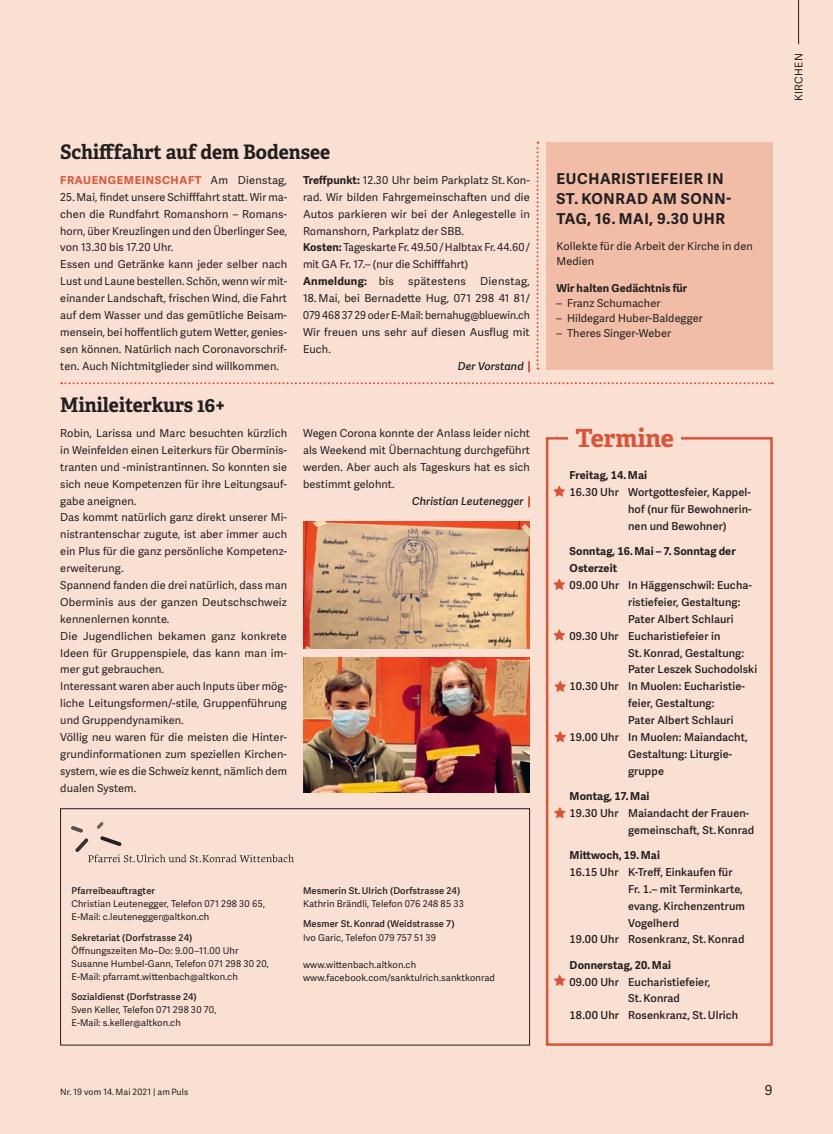
<style>
.page{position:relative;width:833px;height:1134px;background:#fae0d3}
.page>*{position:absolute;margin:0;border:0;box-sizing:border-box;transform-origin:0 0}
._11_Kirche_Termine_T{font:700 25px "Adelle";letter-spacing:-.005em;color:#db5437}
._06_Nebenartikel_Tit{font:700 20px "Adelle";color:#231f20;scale:.96 1}
._07_Kasten_Titel_x04{font:700 15px/20px "Adelle Sans";letter-spacing:.045em;color:#231f20}
.t1{font:13.75px "Adelle Sans";color:#231f20}
._06_Nebenartikel_Gru{font:11px/16.9px "Adelle Sans";letter-spacing:.01em;color:#231f20;text-align:justify}
._11_Kirche_Termine_Z{font:600 11px/16.9px "Adelle Sans";letter-spacing:.01em;color:#231f20}
._11_Kirche_Termine_D{font:700 11px/16.9px "Adelle Sans";letter-spacing:.01em;color:#231f20}
._07_Kasten_Grundtext{font:11px/15px "Adelle Sans";letter-spacing:.01em;color:#231f20}
._10_Kirche_Nebenarti{font:italic 600 11px "Adelle Sans";letter-spacing:.005em;color:#231f20}
._06_Nebenartikel_Gru-2{font:700 11px "Adelle Sans";letter-spacing:.06em;color:#db5437}
._07_Kasten_Zwischent{font:700 11px "Adelle Sans";letter-spacing:.01em;color:#231f20}
._06_Nebenartikel_Gru-3{font:700 11px "Adelle Sans";letter-spacing:.025em;color:#231f20}
.t2{font:10.62px "Adelle Sans";letter-spacing:.04em;color:#231f20}
.t3{font:9.38px/13.1px "Adelle Sans";letter-spacing:.01em;color:#231f20}
.t4{font:600 9.38px "Adelle Sans";letter-spacing:.01em;color:#231f20}
.t5{font:8.75px "Adelle Sans";letter-spacing:.01em;color:#231f20}
.s1{font-weight:400;color:#231f20}
.s2{font-weight:700}
.s3{font-weight:400}
</style>
<div class="page">
<hr style="left:798px;top:0;width:1px;height:44px;background:#231f20">
<div style="left:546px;top:437px;width:226px;height:609px;border:2px solid #db5437"></div>
<svg style="left:553px;top:486px;width:12px;height:11px"></svg>
<svg style="left:553px;top:579px;width:12px;height:11px"></svg>
<svg style="left:553px;top:629px;width:12px;height:11px"></svg>
<svg style="left:554px;top:681px;width:12px;height:11px"></svg>
<svg style="left:554px;top:731px;width:12px;height:11px"></svg>
<svg style="left:554px;top:975px;width:11px;height:11px"></svg>
<div style="left:568px;top:421px;width:113px;height:33px;background:#fae0d3"></div>
<svg style="left:528px;top:361px;width:2px;height:11px"></svg>
<div style="left:60px;top:808px;width:470px;height:237px;border:1px solid #231f20"></div>
<svg style="left:71px;top:822px;width:223px;height:40px"></svg>
<svg style="left:528px;top:496px;width:2px;height:11px"></svg>
<img style="left:303px;top:521px;width:227px;height:128px">
<img style="left:303px;top:657px;width:227px;height:135px">
<div style="left:546px;top:142px;width:226px;height:228px;background:#f1bda6"></div>
<svg style="left:61px;top:382px;width:711px;height:2px"></svg>
<svg style="left:536px;top:142px;width:2px;height:228px"></svg>
<svg style="left:554px;top:807px;width:11px;height:11px"></svg>
<p class="_06_Nebenartikel_Tit" style="left:60px;top:139px;width:283px">Schifffahrt auf dem Bodensee</p>
<p class="_06_Nebenartikel_Gru-2" style="left:60px;top:172px;width:228px">FRAUENGEMEINSCHAFT <span class="s1">Am Dienstag,</span></p>
<p class="_06_Nebenartikel_Gru" style="left:60px;top:188px;width:228px">25. Mai, findet unsere Schifffahrt statt. Wir ma&shy;chen die Rundfahrt Romanshorn – Romans&shy;horn, über Kreuzlingen und den Überlinger See, von 13.30 bis 17.20 Uhr.</p>
<p class="_06_Nebenartikel_Gru" style="left:60px;top:256px;width:228px">Essen und Getränke kann jeder selber nach Lust und Laune bestellen. Schön, wenn wir mit&shy;einander Landschaft, frischen Wind, die Fahrt auf dem Wasser und das gemütliche Beisam&shy;mensein, bei hoffentlich gutem Wetter, genies&shy;sen können. Natürlich nach Coronavorschrif&shy;ten. Auch Nichtmitglieder sind willkommen.</p>
<p class="_06_Nebenartikel_Gru" style="left:303px;top:171px;width:228px"><span class="s2">Treffpunkt:</span> 12.30 Uhr beim Parkplatz St. Kon&shy;rad. Wir bilden Fahrgemeinschaften und die Autos parkieren wir bei der Anlegestelle in Romanshorn, Parkplatz der SBB.</p>
<p class="_06_Nebenartikel_Gru" style="left:303px;top:239px;width:228px"><span class="s2">Kosten:</span> Tageskarte Fr. 49.50 / Halbtax Fr. 44.60 / mit GA Fr. 17.– (nur die Schifffahrt)</p>
<p class="_06_Nebenartikel_Gru-3" style="left:303px;top:273px;width:92px">Anmeldung: <span class="s3">bis</span></p>
<p class="_06_Nebenartikel_Gru" style="left:408px;top:272px;width:59px">spätestens</p>
<p class="_06_Nebenartikel_Gru" style="left:480px;top:272px;width:51px">Dienstag,</p>
<p class="_06_Nebenartikel_Gru" style="left:303px;top:289px;width:228px">18. Mai, bei Bernadette Hug, 071 298 41 81/<br>079 468 37 29 oder E-Mail: bernahug@bluewin.ch</p>
<p class="_06_Nebenartikel_Gru" style="left:303px;top:323px;width:228px">Wir freuen uns sehr auf diesen Ausflug mit<br>Euch.</p>
<p class="_10_Kirche_Nebenarti" style="left:458px;top:359px;width:67px">Der Vorstand</p>
<p class="_06_Nebenartikel_Tit" style="left:60px;top:392px;width:174px">Minileiterkurs 16+</p>
<p class="_06_Nebenartikel_Gru" style="left:60px;top:424px;width:228px">Robin, Larissa und Marc besuchten kürzlich in Weinfelden einen Leiterkurs für Oberminis&shy;tranten und -ministrantinnen. So konnten sie sich neue Kompetenzen für ihre Leitungsauf&shy;gabe aneignen.</p>
<p class="_06_Nebenartikel_Gru" style="left:60px;top:509px;width:228px">Das kommt natürlich ganz direkt unserer Mi&shy;nistrantenschar zugute, ist aber immer auch ein Plus für die ganz persönliche Kompetenz&shy;erweiterung.</p>
<p class="_06_Nebenartikel_Gru" style="left:60px;top:576px;width:228px">Spannend fanden die drei natürlich, dass man Oberminis aus der ganzen Deutschschweiz kennenlernen konnte.</p>
<p class="_06_Nebenartikel_Gru" style="left:60px;top:627px;width:228px">Die Jugendlichen bekamen ganz konkrete Ideen für Gruppenspiele, das kann man im&shy;mer gut gebrauchen.</p>
<p class="_06_Nebenartikel_Gru" style="left:60px;top:677px;width:228px">Interessant waren aber auch Inputs über mög&shy;liche Leitungsformen/-stile, Gruppenführung und Gruppendynamiken.</p>
<p class="_06_Nebenartikel_Gru" style="left:60px;top:728px;width:228px">Völlig neu waren für die meisten die Hinter&shy;grundinformationen zum speziellen Kirchen&shy;system, wie es die Schweiz kennt, nämlich dem dualen System.</p>
<p class="_06_Nebenartikel_Gru" style="left:303px;top:424px;width:228px">Wegen Corona konnte der Anlass leider nicht als Weekend mit Übernachtung durchgeführt werden. Aber auch als Tageskurs hat es sich bestimmt gelohnt.</p>
<p class="_10_Kirche_Nebenarti" style="left:412px;top:494px;width:113px">Christian Leutenegger</p>
<p class="t4" style="left:71px;top:885px;width:85px">Pfarreibeauftragter</p>
<p class="t3" style="left:71px;top:897px;width:195px">Christian Leutenegger, Telefon 071 298 30 65,<br>E-Mail: c.leutenegger@altkon.ch</p>
<p class="t4" style="left:71px;top:932px;width:122px">Sekretariat (Dorfstrasse 24)</p>
<p class="t3" style="left:71px;top:943px;width:168px">Öffnungszeiten Mo–Do: 9.00–11.00 Uhr</p>
<p class="t3" style="left:71px;top:956px;width:199px">Susanne Humbel-Gann, Telefon 071 298 30 20,<br>E-Mail: pfarramt.wittenbach@altkon.ch</p>
<p class="t4" style="left:71px;top:991px;width:127px">Sozialdienst (Dorfstrasse 24)</p>
<p class="t3" style="left:71px;top:1003px;width:146px">Sven Keller, Telefon 071 298 30 70,<br>E-Mail: s.keller@altkon.ch</p>
<p class="t4" style="left:303px;top:885px;width:159px">Mesmerin St. Ulrich (Dorfstrasse 24)</p>
<p class="t3" style="left:303px;top:897px;width:162px">Kathrin Brändli, Telefon 076 248 85 33</p>
<p class="t4" style="left:303px;top:919px;width:153px">Mesmer St. Konrad (Weidstrasse 7)</p>
<p class="t3" style="left:303px;top:930px;width:134px">Ivo Garic, Telefon 079 757 51 39</p>
<p class="t3" style="left:303px;top:958px;width:115px">www.wittenbach.altkon.ch</p>
<p class="t3" style="left:303px;top:971px;width:193px">www.facebook.com/sanktulrich.sanktkonrad</p>
<p class="_07_Kasten_Titel_x04" style="left:556px;top:168px;width:176px">EUCHARISTIEFEIER IN<br>ST. KONRAD AM SONN-<br>TAG, 16. MAI, 9.30 UHR</p>
<p class="_07_Kasten_Grundtext" style="left:556px;top:238px;width:198px">Kollekte für die Arbeit der Kirche in den<br>Medien</p>
<p class="_07_Kasten_Zwischent" style="left:556px;top:280px;width:132px">Wir halten Gedächtnis für</p>
<p class="_06_Nebenartikel_Gru" style="left:556px;top:294px;width:105px">– Franz Schumacher</p>
<p class="_06_Nebenartikel_Gru" style="left:556px;top:309px;width:148px">– Hildegard Huber-Baldegger</p>
<p class="_06_Nebenartikel_Gru" style="left:556px;top:324px;width:116px">– Theres Singer-Weber</p>
<p class="_11_Kirche_Termine_T" style="left:575px;top:422px;width:100px">Termine</p>
<p class="_11_Kirche_Termine_D" style="left:569px;top:466px;width:79px">Freitag, 14. Mai</p>
<p class="_11_Kirche_Termine_Z" style="left:628px;top:484px;width:125px;text-align:justify;text-indent:-58px">16.30 Uhr Wortgottesfeier, Kappel&shy;hof (nur für Bewohnerin&shy;nen und Bewohner)</p>
<p class="_11_Kirche_Termine_D" style="left:569px;top:542px;width:168px">Sonntag, 16. Mai – 7. Sonntag der<br>Osterzeit</p>
<p class="_11_Kirche_Termine_Z" style="left:628px;top:577px;width:125px;text-indent:-58px">09.00 Uhr In Häggenschwil: Eucha&shy;ristiefeier, Gestaltung:<br>Pater Albert Schlauri</p>
<p class="_11_Kirche_Termine_Z" style="left:628px;top:628px;width:130px;text-indent:-58px">09.30 Uhr Eucharistiefeier in<br>St. Konrad, Gestaltung:<br>Pater Leszek Suchodolski</p>
<p class="_11_Kirche_Termine_Z" style="left:628px;top:678px;width:118px;text-indent:-58px">10.30 Uhr In Muolen: Eucharistie&shy;feier, Gestaltung:<br>Pater Albert Schlauri</p>
<p class="_11_Kirche_Termine_Z" style="left:628px;top:729px;width:121px;text-indent:-58px">19.00 Uhr In Muolen: Maiandacht,<br>Gestaltung: Liturgie&shy;gruppe</p>
<p class="_11_Kirche_Termine_D" style="left:569px;top:787px;width:81px">Montag, 17. Mai</p>
<p class="_11_Kirche_Termine_Z" style="left:628px;top:805px;width:127px;text-indent:-58px">19.30 Uhr Maiandacht der Frauen&shy;gemeinschaft, St. Konrad</p>
<p class="_11_Kirche_Termine_D" style="left:569px;top:846px;width:92px">Mittwoch, 19. Mai</p>
<p class="_11_Kirche_Termine_Z" style="left:628px;top:864px;width:118px;text-indent:-58px">16.15 Uhr K-Treff, Einkaufen für<br>Fr. 1.– mit Terminkarte, evang. Kirchenzentrum<br>Vogelherd</p>
<p class="_11_Kirche_Termine_Z" style="left:569px;top:931px;width:176px">19.00 Uhr Rosenkranz, St. Konrad</p>
<p class="_11_Kirche_Termine_D" style="left:569px;top:956px;width:103px">Donnerstag, 20. Mai</p>
<p class="_11_Kirche_Termine_Z" style="left:628px;top:974px;width:84px;text-indent:-58px">09.00 Uhr Eucharistiefeier,<br>St. Konrad</p>
<p class="_11_Kirche_Termine_Z" style="left:569px;top:1007px;width:170px">18.00 Uhr Rosenkranz, St. Ulrich</p>
<p class="t2" style="left:791px;top:101px;width:50px;rotate:-90deg">KIRCHEN</p>
<p class="t5" style="left:60px;top:1085px;width:129px">Nr. 19 vom 14. Mai 2021 | am Puls</p>
<p class="t1" style="left:765px;top:1080px;width:9px">9</p>
</div>
